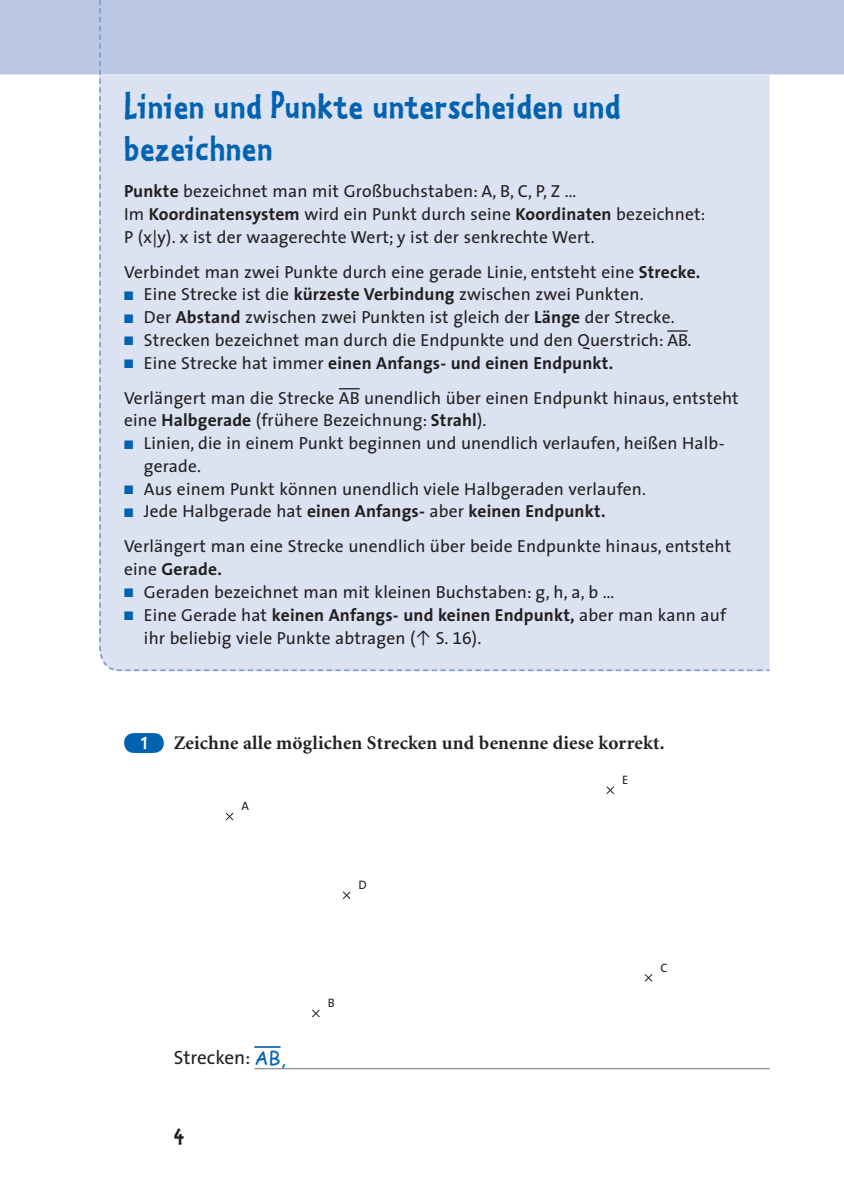
<style>
.page{position:relative;width:844px;height:1191px;background:#fff}
.page>*{position:absolute;margin:0;border:0;box-sizing:border-box;transform-origin:0 0}
.t1{font:38.5px/42px "Kosmik Bold Three";letter-spacing:.03em;color:#0162b0}
.t2{font:24.5px "Kosmik Bold Three";color:#231f20}
.t3{font:21px "Kosmik Bold Three";color:#fff}
.t4{font:700 19.25px "Minion";letter-spacing:.01em;color:#231f20}
.t5{font:19.25px "The Sans";color:#231f20}
.t6{font:17.5px/22.8px "The Sans";letter-spacing:.01em;color:#231f20}
.t7{font:700 17.5px "The Sans";letter-spacing:.01em;color:#231f20}
.t8{font:12.25px "The Sans";color:#231f20}
.s1{font-weight:700}
.s2{color:#0162b0}
.s3{font-weight:400}
.s4{font-family:"The Sans Expert";font-size:15.75px}
.s5{font-family:"The Sans Expert"}
.s6{font-family:"Comic Sans MS";color:#0162b0}
</style>
<div class="page">
<div style="left:0;top:0;width:843px;height:74px;background:#bac7e5"></div>
<svg style="left:98px;top:0;width:673px;height:672px;background:#d7def0"></svg>
<hr style="left:254px;top:1067px;width:515px;height:2px;background:#939598">
<div style="left:124px;top:733px;width:40px;height:20px;background:#0162b0;border-radius:10px"></div>
<hr style="left:667px;top:330px;width:20px;height:2px;background:#231f20">
<svg style="left:339px;top:388px;width:20px;height:1px"></svg>
<svg style="left:225px;top:812px;width:9px;height:9px"></svg>
<svg style="left:312px;top:1009px;width:8px;height:8px"></svg>
<svg style="left:644px;top:974px;width:8px;height:8px"></svg>
<svg style="left:606px;top:786px;width:8px;height:8px"></svg>
<svg style="left:343px;top:891px;width:8px;height:8px"></svg>
<svg style="left:254px;top:1046px;width:26px;height:1px"></svg>
<h1 class="t1" style="left:124px;top:84px;width:497px">Linien und Punkte unterscheiden und bezeichnen</h1>
<p class="t6" style="left:124px;top:179px;width:582px"><span class="s1">Punkte</span> bezeichnet man mit Großbuchstaben: A, B, C, P, Z …<br>Im <span class="s1">Koordinatensystem</span> wird ein Punkt durch seine <span class="s1">Koordinaten</span> bezeichnet:<br>P (x|y). x ist der waagerechte Wert; y ist der senkrechte Wert.</p>
<p class="t6" style="left:124px;top:260px;width:577px">Verbindet man zwei Punkte durch eine gerade Linie, entsteht eine <span class="s1">Strecke.</span></p>
<p class="t6" style="left:124px;top:282px;width:521px"><span class="s2">■</span> Eine Strecke ist die <span class="s1">kürzeste Verbindung</span> zwischen zwei Punkten.</p>
<p class="t6" style="left:124px;top:305px;width:552px"><span class="s2">■</span> Der <span class="s1">Abstand</span> zwischen zwei Punkten ist gleich der <span class="s1">Länge</span> der Strecke.</p>
<p class="t6" style="left:124px;top:328px;width:568px"><span class="s2">■</span> Strecken bezeichnet man durch die Endpunkte und den Querstrich: AB.</p>
<p class="t6" style="left:124px;top:345px;width:616px;line-height:35px"><span class="s2">■</span> Eine Strecke hat immer <span class="s1">einen Anfangs- und einen Endpunkt.<br></span>Verlängert man die Strecke AB unendlich über einen Endpunkt hinaus, entsteht</p>
<p class="t6" style="left:124px;top:408px;width:364px">eine <span class="s1">Halbgerade</span> (frühere Bezeichnung: <span class="s1">Strahl</span>).</p>
<p class="t6" style="left:144px;top:431px;width:582px;text-indent:-20px"><span class="s2">■</span> Linien, die in einem Punkt beginnen und unendlich verlaufen, heißen Halb&shy;gerade.</p>
<p class="t6" style="left:124px;top:477px;width:523px"><span class="s2">■</span> Aus einem Punkt können unendlich viele Halbgeraden verlaufen.</p>
<p class="t6" style="left:124px;top:493px;width:608px;line-height:35px"><span class="s2">■</span> Jede Halbgerade hat <span class="s1">einen Anfangs-</span> aber <span class="s1">keinen Endpunkt.<br></span>Verlängert man eine Strecke unendlich über beide Endpunkte hinaus, entsteht</p>
<p class="t7" style="left:124px;top:554px;width:99px"><span class="s3">eine</span> Gerade.</p>
<p class="t6" style="left:124px;top:580px;width:491px"><span class="s2">■</span> Geraden bezeichnet man mit kleinen Buchstaben: g, h, a, b …</p>
<p class="t6" style="left:144px;top:603px;width:583px;text-indent:-20px"><span class="s2">■</span> Eine Gerade hat <span class="s1">keinen Anfangs- und keinen Endpunkt,</span> aber man kann auf ihr beliebig viele Punkte abtragen (<span class="s4">\</span> S. <span class="s5">16</span>).</p>
<p class="t3" style="left:141px;top:728px;width:7px">1</p>
<p class="t4" style="left:174px;top:733px;width:492px">Zeichne alle möglichen Strecken und benenne diese korrekt.</p>
<p class="t8" style="left:241px;top:796px;width:9px">A</p>
<p class="t8" style="left:622px;top:769px;width:8px">E</p>
<p class="t8" style="left:358px;top:874px;width:10px">D</p>
<p class="t5" style="left:174px;top:1041px;width:114px">Strecken: <span class="s6">AB,</span></p>
<h2 class="t2" style="left:174px;top:1118px;width:11px">4</h2>
<p class="t8" style="left:328px;top:993px;width:8px">B</p>
<p class="t8" style="left:660px;top:957px;width:9px">C</p>
</div>
